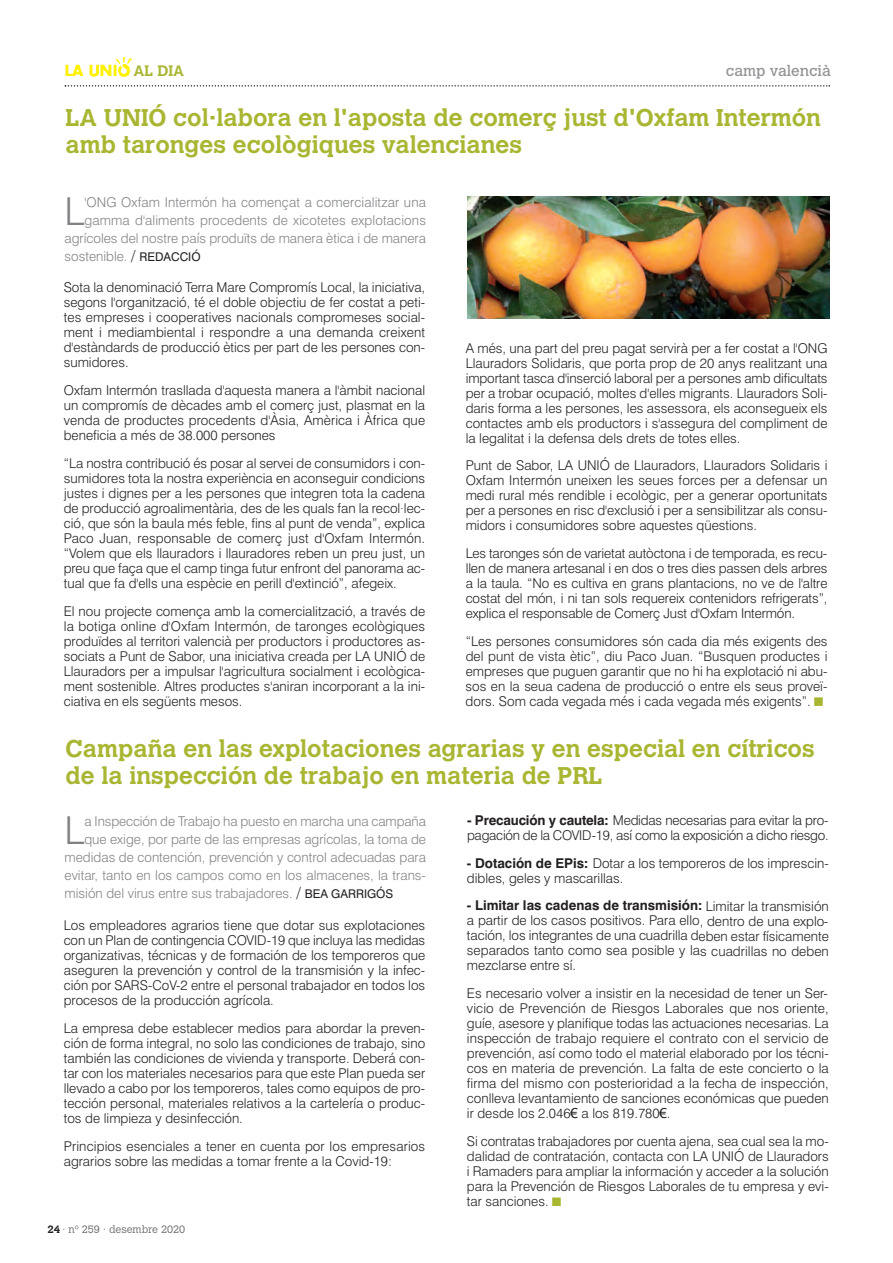
<style>
.page{position:relative;width:893px;height:1263px;background:#fff}
.page>*{position:absolute;margin:0;border:0;box-sizing:border-box;transform-origin:0 0}
.t1{font:300 38.55px "Swiss 721 BT";color:#808285}
.t2{font:700 24px/27px "Calvert MT Std";color:#a9b632}
.t3{font:15px "Calvert MT Std";color:#939598}
.t4{font:700 15px "Calvert MT Std";color:#a9b632}
.t5{font:300 13.5px/15px "Swiss 721 BT";color:#231f20;text-align:justify}
.t6{font:300 13.5px "Swiss 721 BT";color:#808285}
.t7{font:300 10.5px "Calvert MT Std";color:#6c6d70}
.s1{font-size:15px;color:#231f20}
.s2{font-weight:400;font-size:12px;color:#231f20}
.s3{font-weight:700}
.s4{font-family:"Tahoma";font-weight:400}
.s5{font-weight:700;color:#231f20}
</style>
<div class="page">
<div style="left:814px;top:697px;width:9px;height:9px;background:#a9b632"></div>
<svg style="left:65px;top:85px;width:765px;height:2px"></svg>
<img style="left:65px;top:57px;width:67px;height:19px">
<div style="left:552px;top:1197px;width:9px;height:9px;background:#a9b632"></div>
<img style="left:468px;top:196px;width:361px;height:122px">
<p class="t4" style="left:134px;top:65px;width:52px">AL DIA</p>
<p class="t3" style="left:726px;top:62px;width:106px">camp valencià</p>
<p class="t2" style="left:66px;top:106px;width:757px">LA UNIÓ col·labora en l'aposta de comerç just d'Oxfam Intermón amb taronges ecològiques valencianes</p>
<p class="t1" style="left:65px;top:197px;width:22px">L</p>
<p class="t6" style="left:84px;top:197px;width:343px">'ONG Oxfam Intermón ha començat a comercialitzar una</p>
<p class="t6" style="left:84px;top:215px;width:343px">gamma d'aliments procedents de xicotetes explotacions</p>
<p class="t6" style="left:65px;top:233px;width:363px">agrícoles del nostre país produïts de manera ètica i de manera</p>
<p class="t6" style="left:65px;top:251px;width:138px">sostenible. <span class="s1">/</span> <span class="s2">REDACCIÓ</span></p>
<p class="t5" style="left:64px;top:281px;width:363px">Sota la denominació Terra Mare Compromís Local, la iniciativa, segons l'organització, té el doble objectiu de fer costat a peti&shy;tes empreses i cooperatives nacionals compromeses social&shy;ment i mediambiental i respondre a una demanda creixent d'estàndards de producció ètics per part de les persones con&shy;sumidores.</p>
<p class="t5" style="left:64px;top:384px;width:363px">Oxfam Intermón trasllada d'aquesta manera a l'àmbit nacional un compromís de dècades amb el comerç just, plasmat en la venda de productes procedents d'Àsia, Amèrica i Àfrica que beneficia a més de 38.000 persones</p>
<p class="t5" style="left:64px;top:457px;width:363px">“La nostra contribució és posar al servei de consumidors i con&shy;sumidores tota la nostra experiència en aconseguir condicions justes i dignes per a les persones que integren tota la cadena de producció agroalimentària, des de les quals fan la recol·lec&shy;ció, que són la baula més feble, fins al punt de venda”, explica Paco Juan, responsable de comerç just d'Oxfam Intermón. “Volem que els llauradors i llauradores reben un preu just, un preu que faça que el camp tinga futur enfront del panorama ac&shy;tual que fa d'ells una espècie en perill d'extinció”, afegeix.</p>
<p class="t5" style="left:64px;top:605px;width:363px">El nou projecte comença amb la comercialització, a través de la botiga online d'Oxfam Intermón, de taronges ecològiques produïdes al territori valencià per productors i productores as&shy;sociats a Punt de Sabor, una iniciativa creada per LA UNIÓ de Llauradors per a impulsar l'agricultura socialment i ecològica&shy;ment sostenible. Altres productes s'aniran incorporant a la ini&shy;ciativa en els següents mesos.</p>
<p class="t5" style="left:466px;top:342px;width:363px">A més, una part del preu pagat servirà per a fer costat a l'ONG Llauradors Solidaris, que porta prop de 20 anys realitzant una important tasca d'inserció laboral per a persones amb dificultats per a trobar ocupació, moltes d'elles migrants. Llauradors Soli&shy;daris forma a les persones, les assessora, els aconsegueix els contactes amb els productors i s'assegura del compliment de la legalitat i la defensa dels drets de totes elles.</p>
<p class="t5" style="left:466px;top:459px;width:363px">Punt de Sabor, LA UNIÓ de Llauradors, Llauradors Solidaris i Oxfam Intermón uneixen les seues forces per a defensar un medi rural més rendible i ecològic, per a generar oportunitats per a persones en risc d'exclusió i per a sensibilitzar als consu&shy;midors i consumidores sobre aquestes qüestions.</p>
<p class="t5" style="left:466px;top:547px;width:363px">Les taronges són de varietat autòctona i de temporada, es recu&shy;llen de manera artesanal i en dos o tres dies passen dels arbres a la taula. “No es cultiva en grans plantacions, no ve de l'altre costat del món, i ni tan sols requereix contenidors refrigerats”, explica el responsable de Comerç Just d'Oxfam Intermón.</p>
<p class="t5" style="left:466px;top:635px;width:363px">“Les persones consumidores són cada dia més exigents des del punt de vista ètic”, diu Paco Juan. “Busquen productes i empreses que puguen garantir que no hi ha explotació ni abu&shy;sos en la seua cadena de producció o entre els seus proveï&shy;dors. Som cada vegada més i cada vegada més exigents”.</p>
<p class="t2" style="left:66px;top:736px;width:750px">Campaña en las explotaciones agrarias y en especial en cítricos de la inspección de trabajo en materia de PRL</p>
<p class="t1" style="left:65px;top:816px;width:22px">L</p>
<p class="t6" style="left:84px;top:816px;width:343px">a Inspección de Trabajo ha puesto en marcha una campaña</p>
<p class="t5" style="left:467px;top:814px;width:363px"><span class="s3">- Precaución y cautela:</span> Medidas necesarias para evitar la pro&shy;pagación de la COVID-19, así como la exposición a dicho riesgo.</p>
<p class="t5" style="left:467px;top:857px;width:363px"><span class="s3">- Dotación de EPis:</span> Dotar a los temporeros de los imprescin&shy;dibles, geles y mascarillas.</p>
<p class="t5" style="left:467px;top:899px;width:363px"><span class="s3">- Limitar las cadenas de transmisión:</span> Limitar la transmisión a partir de los casos positivos. Para ello, dentro de una explo&shy;tación, los integrantes de una cuadrilla deben estar físicamente separados tanto como sea posible y las cuadrillas no deben mezclarse entre sí.</p>
<p class="t5" style="left:467px;top:987px;width:363px">Es necesario volver a insistir en la necesidad de tener un Ser&shy;vicio de Prevención de Riesgos Laborales que nos oriente, guíe, asesore y planifique todas las actuaciones necesarias. La inspección de trabajo requiere el contrato con el servicio de prevención, así como todo el material elaborado por los técni&shy;cos en materia de prevención. La falta de este concierto o la firma del mismo con posterioridad a la fecha de inspección, conlleva levantamiento de sanciones económicas que pueden ir desde los 2.046<span class="s4">€</span> a los 819.780<span class="s4">€</span>.</p>
<p class="t5" style="left:467px;top:1135px;width:363px">Si contratas trabajadores por cuenta ajena, sea cual sea la mo&shy;dalidad de contratación, contacta con LA UNIÓ de Llauradors i Ramaders para ampliar la información y acceder a la solución para la Prevención de Riesgos Laborales de tu empresa y evi&shy;tar sanciones.</p>
<p class="t6" style="left:84px;top:834px;width:343px">que exige, por parte de las empresas agrícolas, la toma de</p>
<p class="t6" style="left:65px;top:852px;width:363px">medidas de contención, prevención y control adecuadas para</p>
<p class="t6" style="left:65px;top:870px;width:363px">evitar, tanto en los campos como en los almacenes, la trans-</p>
<p class="t6" style="left:65px;top:888px;width:330px">misión del virus entre sus trabajadores. <span class="s1">/</span> <span class="s2">BEA GARRIGÓS</span></p>
<p class="t5" style="left:64px;top:919px;width:363px">Los empleadores agrarios tiene que dotar sus explotaciones con un Plan de contingencia COVID-19 que incluya las medidas organizativas, técnicas y de formación de los temporeros que aseguren la prevención y control de la transmisión y la infec&shy;ción por SARS-CoV-2 entre el personal trabajador en todos los procesos de la producción agrícola.</p>
<p class="t5" style="left:64px;top:1022px;width:363px">La empresa debe establecer medios para abordar la preven&shy;ción de forma integral, no solo las condiciones de trabajo, sino también las condiciones de vivienda y transporte. Deberá con&shy;tar con los materiales necesarios para que este Plan pueda ser llevado a cabo por los temporeros, tales como equipos de pro&shy;tección personal, materiales relativos a la cartelería o produc&shy;tos de limpieza y desinfección.</p>
<p class="t5" style="left:64px;top:1140px;width:363px">Principios esenciales a tener en cuenta por los empresarios agrarios sobre las medidas a tomar frente a la Covid-19:</p>
<p class="t7" style="left:47px;top:1223px;width:139px"><span class="s5">24</span> · nº 259 · desembre 2020</p>
</div>
